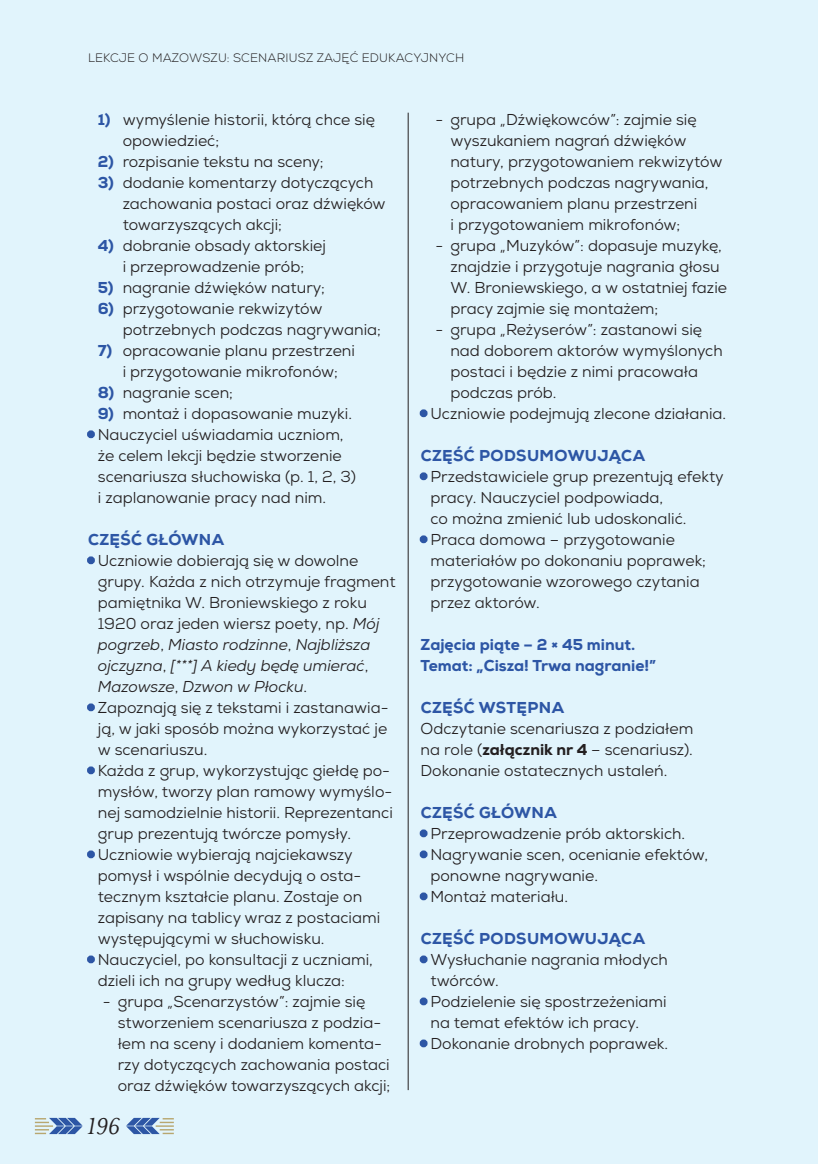
<style>
.page{position:relative;width:818px;height:1164px;background:#fff}
.page>*{position:absolute;margin:0;border:0;box-sizing:border-box;transform-origin:0 0}
.t1{font:italic 26.25px "Mrs Eaves OTCE";color:#231f20}
.t2{font:15.75px/21px "Nexa";color:#231f20}
.t3{font:800 15.75px/21px "Nexa";letter-spacing:.01em;color:#2d56a5}
.t4{font:300 12.25px "Nexa";letter-spacing:.015em;color:#231f20}
.s1{font-weight:800;color:#2d56a5}
.s2{color:#2d56a5}
.s3{font-style:italic}
.s4{font-weight:800}
</style>
<div class="page">
<div style="left:0;top:0;width:817px;height:1164px;background:#e1f4fc"></div>
<svg style="left:126px;top:1118px;width:48px;height:16px"></svg>
<svg style="left:35px;top:1118px;width:48px;height:16px"></svg>
<div style="left:87px;top:430px;width:8px;height:8px;border:5px solid #2d56a5;border-radius:50%"></div>
<div style="left:87px;top:556px;width:8px;height:8px;border:5px solid #2d56a5;border-radius:50%"></div>
<div style="left:87px;top:703px;width:8px;height:8px;border:5px solid #2d56a5;border-radius:50%"></div>
<div style="left:87px;top:766px;width:8px;height:8px;border:5px solid #2d56a5;border-radius:50%"></div>
<div style="left:87px;top:850px;width:8px;height:8px;border:5px solid #2d56a5;border-radius:50%"></div>
<div style="left:87px;top:955px;width:8px;height:8px;border:5px solid #2d56a5;border-radius:50%"></div>
<div style="left:419px;top:409px;width:8px;height:8px;border:5px solid #2d56a5;border-radius:50%"></div>
<div style="left:419px;top:472px;width:8px;height:8px;border:5px solid #2d56a5;border-radius:50%"></div>
<div style="left:419px;top:535px;width:8px;height:8px;border:5px solid #2d56a5;border-radius:50%"></div>
<div style="left:419px;top:829px;width:8px;height:8px;border:5px solid #2d56a5;border-radius:50%"></div>
<div style="left:419px;top:850px;width:8px;height:8px;border:5px solid #2d56a5;border-radius:50%"></div>
<div style="left:419px;top:892px;width:8px;height:8px;border:5px solid #2d56a5;border-radius:50%"></div>
<div style="left:419px;top:955px;width:8px;height:8px;border:5px solid #2d56a5;border-radius:50%"></div>
<div style="left:419px;top:997px;width:8px;height:8px;border:5px solid #2d56a5;border-radius:50%"></div>
<div style="left:419px;top:1039px;width:8px;height:8px;border:5px solid #2d56a5;border-radius:50%"></div>
<hr style="left:408px;top:113px;width:1px;height:977px;background:#231f20">
<p class="t4" style="left:88px;top:51px;width:377px">LEKCJE O MAZOWSZU: SCENARIUSZ ZAJĘĆ EDUKACYJNYCH</p>
<p class="t2" style="left:123px;top:109px;width:254px;text-indent:-25px"><span class="s1">1)</span> wymyślenie historii, którą chce się opowiedzieć;</p>
<p class="t2" style="left:98px;top:151px;width:227px"><span class="s1">2)</span> rozpisanie tekstu na sceny;</p>
<p class="t2" style="left:123px;top:172px;width:264px;text-indent:-25px"><span class="s1">3)</span> dodanie komentarzy dotyczących zachowania postaci oraz dźwięków towarzyszących akcji;</p>
<p class="t2" style="left:98px;top:235px;width:229px;text-align:center"><span class="s1">4)</span> dobranie obsady aktorskiej i przeprowadzenie prób;</p>
<p class="t2" style="left:98px;top:277px;width:228px"><span class="s1">5)</span> nagranie dźwięków natury;</p>
<p class="t2" style="left:123px;top:298px;width:260px;text-indent:-25px"><span class="s1">6)</span> przygotowanie rekwizytów potrzebnych podczas nagrywania;</p>
<p class="t2" style="left:98px;top:340px;width:258px;text-align:center"><span class="s1">7)</span> opracowanie planu przestrzeni i przygotowanie mikrofonów;</p>
<p class="t2" style="left:98px;top:382px;width:137px"><span class="s1">8)</span> nagranie scen;</p>
<p class="t2" style="left:98px;top:403px;width:255px"><span class="s1">9)</span> montaż i dopasowanie muzyki.</p>
<p class="t2" style="left:98px;top:424px;width:259px;text-indent:-10px"><span class="s2">•</span> Nauczyciel uświadamia uczniom, że celem lekcji będzie stworzenie scenariusza słuchowiska (p. 1, 2, 3) i zaplanowanie pracy nad nim.</p>
<p class="t3" style="left:88px;top:529px;width:23px">CZĘŚĆ</p>
<p class="t3" style="left:146px;top:529px;width:79px">GŁÓWNA</p>
<p class="t2" style="left:98px;top:550px;width:299px;text-indent:-10px"><span class="s2">•</span> Uczniowie dobierają się w dowolne grupy. Każda z nich otrzymuje fragment pamiętnika W. Broniewskiego z roku 1920 oraz jeden wiersz poety, np. <span class="s3">Mój pogrzeb</span>, <span class="s3">Miasto rodzinne</span>, <span class="s3">Najbliższa ojczyzna</span>, <span class="s3">[***] A kiedy będę umierać</span>, <span class="s3">Mazowsze</span>, <span class="s3">Dzwon w Płocku</span>.</p>
<p class="t2" style="left:98px;top:697px;width:292px;text-align:justify;text-indent:-10px"><span class="s2">•</span> Zapoznają się z tekstami i zastanawia&shy;ją, w jaki sposób można wykorzystać je w scenariuszu.</p>
<p class="t2" style="left:98px;top:760px;width:296px;text-indent:-10px"><span class="s2">•</span> Każda z grup, wykorzystując giełdę po&shy;mysłów, tworzy plan ramowy wymyślo&shy;nej samodzielnie historii. Reprezentanci grup prezentują twórcze pomysły.</p>
<p class="t2" style="left:98px;top:844px;width:284px;text-indent:-10px"><span class="s2">•</span> Uczniowie wybierają najciekawszy pomysł i wspólnie decydują o osta&shy;tecznym kształcie planu. Zostaje on zapisany na tablicy wraz z postaciami występującymi w słuchowisku.</p>
<p class="t2" style="left:98px;top:949px;width:276px;text-indent:-10px"><span class="s2">•</span> Nauczyciel, po konsultacji z uczniami, dzieli ich na grupy według klucza:</p>
<p class="t2" style="left:118px;top:991px;width:274px;text-indent:-15px">- grupa „Scenarzystów”: zajmie się stworzeniem scenariusza z podzia&shy;łem na sceny i dodaniem komenta&shy;rzy dotyczących zachowania postaci oraz dźwięków towarzyszących akcji;</p>
<h1 class="t1" style="left:87px;top:1112px;width:35px">196</h1>
<p class="t2" style="left:450px;top:109px;width:273px;text-indent:-15px">- grupa „Dźwiękowców”: zajmie się wyszukaniem nagrań dźwięków natury, przygotowaniem rekwizytów potrzebnych podczas nagrywania, opracowaniem planu przestrzeni<br>i przygotowaniem mikrofonów;</p>
<p class="t2" style="left:450px;top:235px;width:278px;text-indent:-15px">- grupa „Muzyków”: dopasuje muzykę, znajdzie i przygotuje nagrania głosu W. Broniewskiego, a w ostatniej fazie pracy zajmie się montażem;</p>
<p class="t2" style="left:450px;top:319px;width:274px;text-indent:-15px">- grupa „Reżyserów”: zastanowi się nad doborem aktorów wymyślonych postaci i będzie z nimi pracowała podczas prób.</p>
<p class="t2" style="left:420px;top:403px;width:307px"><span class="s2">•</span> Uczniowie podejmują zlecone działania.</p>
<p class="t3" style="left:420px;top:445px;width:23px">CZĘŚĆ</p>
<p class="t3" style="left:479px;top:445px;width:38px">PODSUM</p>
<p class="t3" style="left:554px;top:445px;width:43px">OWUJĄC</p>
<p class="t3" style="left:632px;top:445px;width:14px">A</p>
<p class="t2" style="left:430px;top:466px;width:294px;text-indent:-10px"><span class="s2">•</span> Przedstawiciele grup prezentują efekty pracy. Nauczyciel podpowiada,<br>co można zmienić lub udoskonalić.</p>
<p class="t2" style="left:430px;top:529px;width:277px;text-indent:-10px"><span class="s2">•</span> Praca domowa – przygotowanie materiałów po dokonaniu poprawek; przygotowanie wzorowego czytania przez aktorów.</p>
<p class="t3" style="left:420px;top:634px;width:237px">ZAJĘCIA PIĄTE – 2 × 45 MINUT.<br>TEMAT: „CISZA! TRWA NAGRANIE!”</p>
<p class="t3" style="left:420px;top:697px;width:23px">CZĘŚĆ</p>
<p class="t3" style="left:478px;top:697px;width:50px">WSTĘPN</p>
<p class="t3" style="left:551px;top:697px;width:14px">A</p>
<p class="t2" style="left:420px;top:718px;width:274px;text-align:justify">Odczytanie scenariusza z podziałem na role (<span class="s4">ZAŁĄCZNIK NR 4</span> – scenariusz).<br>Dokonanie ostatecznych ustaleń.</p>
<p class="t3" style="left:420px;top:802px;width:23px">CZĘŚĆ</p>
<p class="t3" style="left:479px;top:802px;width:79px">GŁÓWNA</p>
<p class="t2" style="left:420px;top:823px;width:266px"><span class="s2">•</span> Przeprowadzenie prób aktorskich.</p>
<p class="t2" style="left:430px;top:844px;width:279px;text-indent:-10px"><span class="s2">•</span> Nagrywanie scen, ocenianie efektów, ponowne nagrywanie.</p>
<p class="t2" style="left:420px;top:886px;width:149px"><span class="s2">•</span> Montaż materiału.</p>
<p class="t3" style="left:420px;top:928px;width:23px">CZĘŚĆ</p>
<p class="t3" style="left:479px;top:928px;width:38px">PODSUM</p>
<p class="t3" style="left:554px;top:928px;width:43px">OWUJĄC</p>
<p class="t3" style="left:632px;top:928px;width:14px">A</p>
<p class="t2" style="left:430px;top:949px;width:239px;text-indent:-10px"><span class="s2">•</span> Wysłuchanie nagrania młodych twórców.</p>
<p class="t2" style="left:430px;top:991px;width:238px;text-indent:-10px"><span class="s2">•</span> Podzielenie się spostrzeżeniami na temat efektów ich pracy.</p>
<p class="t2" style="left:420px;top:1033px;width:249px"><span class="s2">•</span> Dokonanie drobnych poprawek.</p>
</div>
